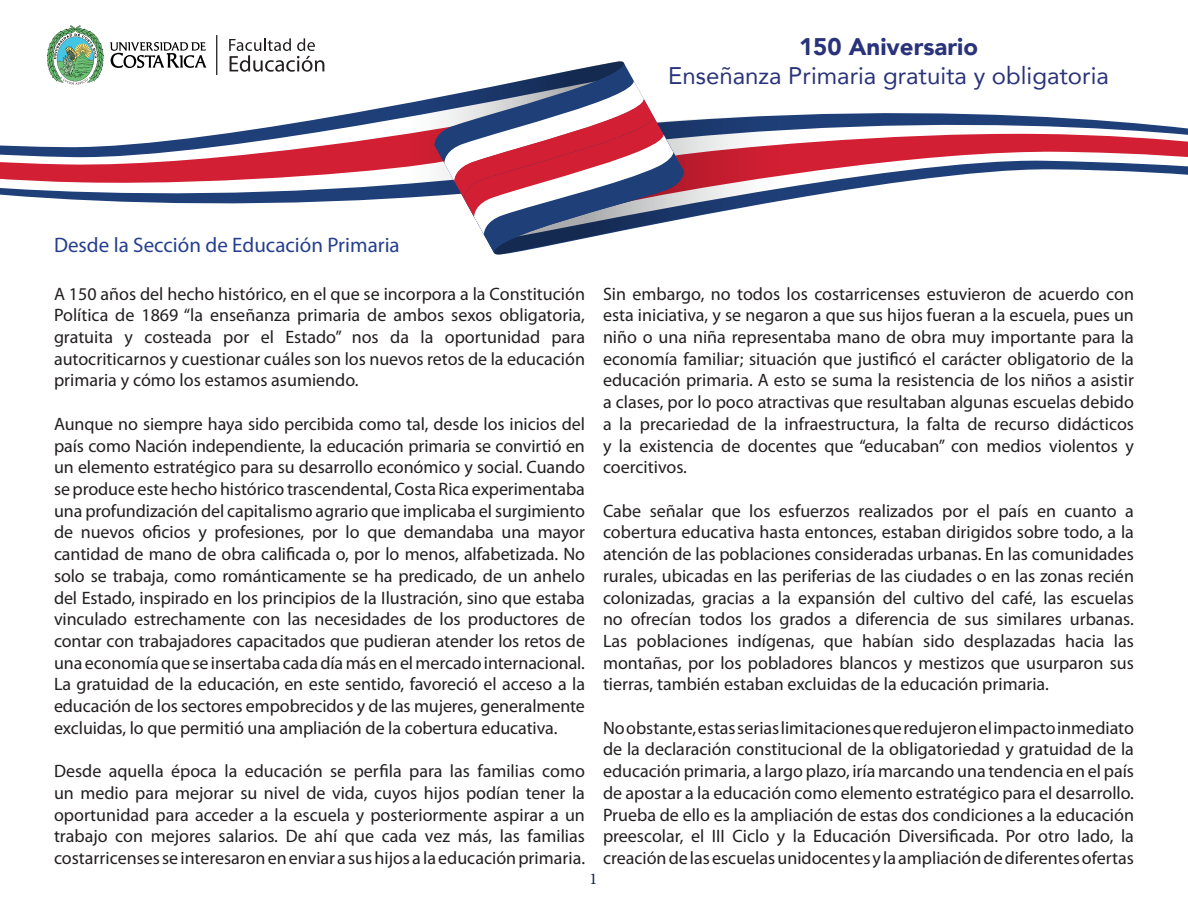
<style>
.page{position:relative;width:1188px;height:918px;background:#fff}
.page>*{position:absolute;margin:0;border:0;box-sizing:border-box;transform-origin:0 0}
.t1{font:24px "Avenir";color:#2a337a}
.t2{font:900 24px "Avenir";color:#2a337a}
.titulo{font:21px "Myriad Pro";color:#253f8e}
.t3{font:18px/21.8px "Myriad Pro";color:#231f20;text-align:justify}
.t4{font:16.5px "Minion Pro";color:#112147}
</style>
<div class="page">
<svg style="left:0;top:25px;width:1188px;height:228px"></svg>
<h1 class="t2" style="left:799px;top:26px;width:181px">150 Aniversario</h1>
<h1 class="t1" style="left:668px;top:57px;width:442px">Enseñanza Primaria gratuita y obligatoria</h1>
<p class="titulo" style="left:54px;top:233px;width:347px">Desde la Sección de Educación Primaria</p>
<p class="t3" style="left:54px;top:283px;width:533px">A 150 años del hecho histórico, en el que se incorpora a la Constitución Política de 1869 “la enseñanza primaria de ambos sexos obligatoria, gratuita y costeada por el Estado” nos da la oportunidad para autocriticarnos y cuestionar cuáles son los nuevos retos de la educación primaria y cómo los estamos asumiendo.</p>
<p class="t3" style="left:54px;top:413px;width:533px">Aunque no siempre haya sido percibida como tal, desde los inicios del país como Nación independiente, la educación primaria se convirtió en un elemento estratégico para su desarrollo económico y social. Cuando se produce este hecho histórico trascendental, Costa Rica experimentaba una profundización del capitalismo agrario que implicaba el surgimiento de nuevos oficios y profesiones, por lo que demandaba una mayor cantidad de mano de obra calificada o, por lo menos, alfabetizada. No solo se trabaja, como románticamente se ha predicado, de un anhelo del Estado, inspirado en los principios de la Ilustración, sino que estaba vinculado estrechamente con las necesidades de los productores de contar con trabajadores capacitados que pudieran atender los retos de una economía que se insertaba cada día más en el mercado internacional.<br>La gratuidad de la educación, en este sentido, favoreció el acceso a la educación de los sectores empobrecidos y de las mujeres, generalmente excluidas, lo que permitió una ampliación de la cobertura educativa.</p>
<p class="t3" style="left:54px;top:761px;width:533px">Desde aquella época la educación se perfila para las familias como un medio para mejorar su nivel de vida, cuyos hijos podían tener la oportunidad para acceder a la escuela y posteriormente aspirar a un trabajo con mejores salarios. De ahí que cada vez más, las familias costarricenses se interesaron en enviar a sus hijos a la educación primaria.</p>
<p class="t3" style="left:603px;top:283px;width:533px">Sin embargo, no todos los costarricenses estuvieron de acuerdo con esta iniciativa, y se negaron a que sus hijos fueran a la escuela, pues un niño o una niña representaba mano de obra muy importante para la economía familiar; situación que justificó el carácter obligatorio de la educación primaria. A esto se suma la resistencia de los niños a asistir a clases, por lo poco atractivas que resultaban algunas escuelas debido a la precariedad de la infraestructura, la falta de recurso didácticos y la existencia de docentes que “educaban” con medios violentos y coercitivos.</p>
<p class="t3" style="left:603px;top:500px;width:533px">Cabe señalar que los esfuerzos realizados por el país en cuanto a cobertura educativa hasta entonces, estaban dirigidos sobre todo, a la atención de las poblaciones consideradas urbanas. En las comunidades rurales, ubicadas en las periferias de las ciudades o en las zonas recién colonizadas, gracias a la expansión del cultivo del café, las escuelas no ofrecían todos los grados a diferencia de sus similares urbanas.<br>Las poblaciones indígenas, que habían sido desplazadas hacia las montañas, por los pobladores blancos y mestizos que usurparon sus tierras, también estaban excluidas de la educación primaria.</p>
<p class="t3" style="left:603px;top:717px;width:533px">No obstante, estas serias limitaciones que redujeron el impacto inmediato de la declaración constitucional de la obligatoriedad y gratuidad de la educación primaria, a largo plazo, iría marcando una tendencia en el país de apostar a la educación como elemento estratégico para el desarrollo.<br>Prueba de ello es la ampliación de estas dos condiciones a la educación preescolar, el III Ciclo y la Educación Diversificada. Por otro lado, la creación de las escuelas unidocentes y la ampliación de diferentes ofertas</p>
<p class="t4" style="left:589px;top:868px;width:9px">1</p>
</div>
